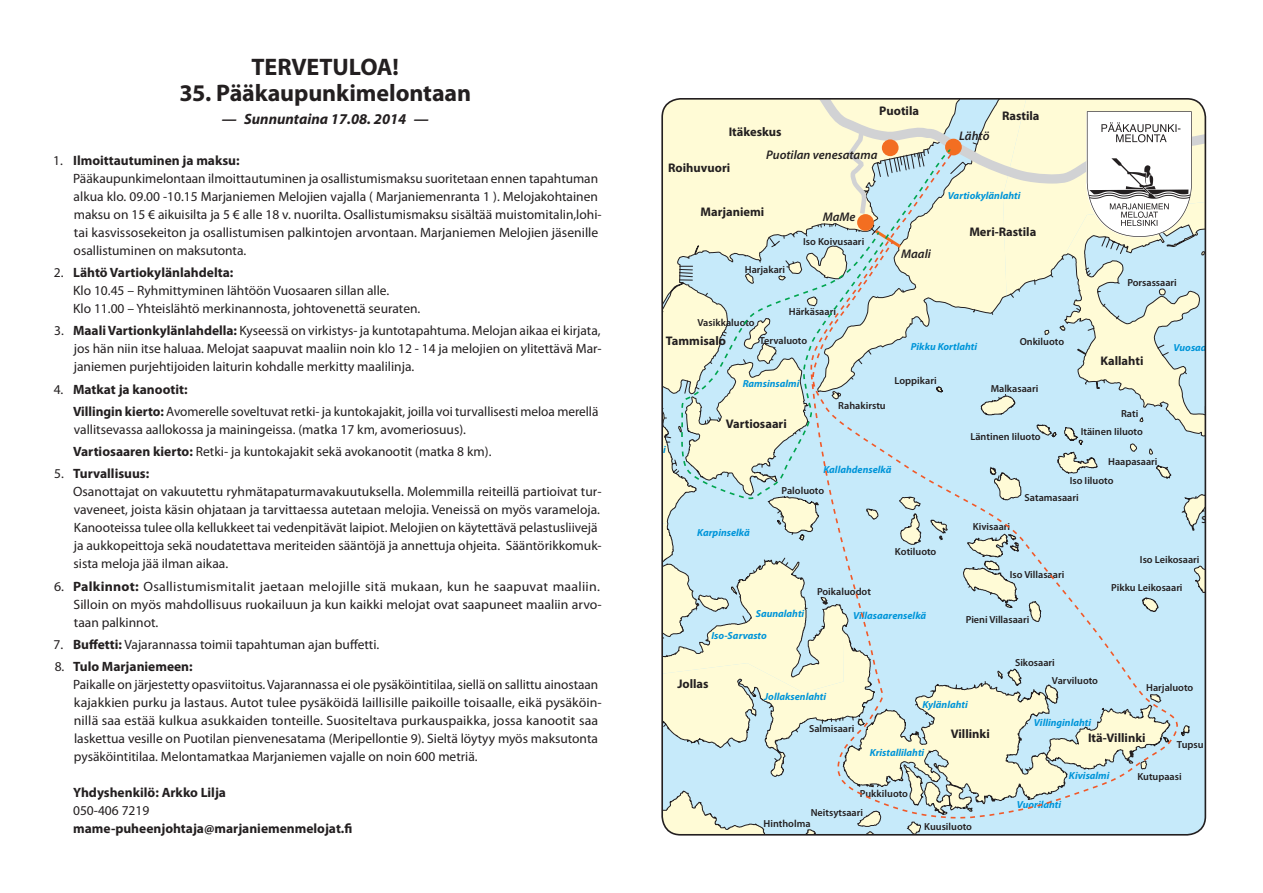
<style>
.page{position:relative;width:1263px;height:893px;background:#fff}
.page>*{position:absolute;margin:0;border:0;box-sizing:border-box;transform-origin:0 0}
.otsikko{font:700 24px "Myriad Pro";letter-spacing:-.005em;color:#231f20}
.otsikko_slogan{font:italic 700 15px "Myriad Pro";color:#231f20}
.leipis_no_smal_cap{font:13.5px/18px "Myriad Pro";color:#231f20}
.leipis_no_smal_cap-2{font:700 13.5px "Myriad Pro";color:#231f20}
.t1{font:700 12.45px "Myriad Pro";color:#231f20}
.t2{font:italic 600 12.45px "Myriad Pro";color:#231f20}
.t3{font:600 10.2px/17.4px "Myriad Pro";color:#231f20}
.t4{font:italic 700 10.2px "Myriad Pro";color:#0095d9}
.s1{font-weight:400}
.s2{font-weight:700}
</style>
<div class="page">
<svg style="left:662px;top:99px;width:543px;height:736px;background:#d5e8e4"></svg>
<img style="left:1068px;top:104px;width:139px;height:142px">
<p class="otsikko" style="left:252px;top:52px;width:149px">TERVETULOA!</p>
<p class="otsikko" style="left:179px;top:77px;width:293px">35. Pääkaupunkimelontaan</p>
<p class="otsikko_slogan" style="left:222px;top:109px;width:209px">— Sunnuntaina 17.08. 2014 —</p>
<p class="leipis_no_smal_cap-2" style="left:53px;top:151px;width:188px"><span class="s1">1.</span> Ilmoittautuminen ja maksu:</p>
<p class="leipis_no_smal_cap" style="left:73px;top:169px;width:530px">Pääkaupunkimelontaan ilmoittautuminen ja osallistumismaksu suoritetaan ennen tapahtuman alkua klo. 09.00 -10.15 Marjaniemen Melojien vajalla ( Marjaniemenranta 1 ). Melojakohtainen maksu on 15 € aikuisilta ja 5 € alle 18 v. nuorilta. Osallistumismaksu sisältää muistomitalin,lohi&shy;tai kasvissosekeiton ja osallistumisen palkintojen arvontaan. Marjaniemen Melojien jäsenille osallistuminen on maksutonta.</p>
<p class="leipis_no_smal_cap-2" style="left:54px;top:264px;width:181px"><span class="s1">2.</span> Lähtö Vartiokylänlahdelta:</p>
<p class="leipis_no_smal_cap" style="left:73px;top:281px;width:318px">Klo 10.45 – Ryhmittyminen lähtöön Vuosaaren sillan alle.</p>
<p class="leipis_no_smal_cap" style="left:73px;top:299px;width:349px">Klo 11.00 – Yhteislähtö merkinannosta, johtovenettä seuraten.</p>
<p class="leipis_no_smal_cap" style="left:74px;top:322px;width:529px;text-align:justify;text-indent:-20px">3. <span class="s2">Maali Vartionkylänlahdella:</span> Kyseessä on virkistys- ja kuntotapahtuma. Melojan aikaa ei kirjata, jos hän niin itse haluaa. Melojat saapuvat maaliin noin klo 12 - 14 ja melojien on ylitettävä Mar&shy;janiemen purjehtijoiden laiturin kohdalle merkitty maalilinja.</p>
<p class="leipis_no_smal_cap-2" style="left:54px;top:380px;width:135px"><span class="s1">4.</span> Matkat ja kanootit:</p>
<p class="leipis_no_smal_cap" style="left:73px;top:402px;width:527px"><span class="s2">Villingin kierto:</span> Avomerelle soveltuvat retki- ja kuntokajakit, joilla voi turvallisesti meloa merellä vallitsevassa aallokossa ja mainingeissa. (matka 17 km, avomeriosuus).</p>
<p class="leipis_no_smal_cap" style="left:73px;top:442px;width:420px"><span class="s2">Vartiosaaren kierto:</span> Retki- ja kuntokajakit sekä avokanootit (matka 8 km).</p>
<p class="leipis_no_smal_cap-2" style="left:54px;top:465px;width:97px"><span class="s1">5.</span> Turvallisuus:</p>
<p class="leipis_no_smal_cap" style="left:73px;top:483px;width:530px">Osanottajat on vakuutettu ryhmätapaturmavakuutuksella. Molemmilla reiteillä partioivat tur&shy;vaveneet, joista käsin ohjataan ja tarvittaessa autetaan melojia. Veneissä on myös varameloja.<br>Kanooteissa tulee olla kellukkeet tai vedenpitävät laipiot. Melojien on käytettävä pelastusliivejä ja aukkopeittoja sekä noudatettava meriteiden sääntöjä ja annettuja ohjeita. Sääntörikkomuk&shy;sista meloja jää ilman aikaa.</p>
<p class="leipis_no_smal_cap" style="left:74px;top:577px;width:530px;text-indent:-19px">6. <span class="s2">Palkinnot:</span> Osallistumismitalit jaetaan melojille sitä mukaan, kun he saapuvat maaliin.<br>Silloin on myös mahdollisuus ruokailuun ja kun kaikki melojat ovat saapuneet maaliin arvo&shy;taan palkinnot.</p>
<p class="leipis_no_smal_cap" style="left:54px;top:635px;width:327px">7. <span class="s2">Buffetti:</span> Vajarannassa toimii tapahtuman ajan buffetti.</p>
<p class="leipis_no_smal_cap-2" style="left:55px;top:658px;width:140px"><span class="s1">8.</span> Tulo Marjaniemeen:</p>
<p class="leipis_no_smal_cap" style="left:73px;top:675px;width:530px">Paikalle on järjestetty opasviitoitus. Vajarannassa ei ole pysäköintitilaa, siellä on sallittu ainostaan kajakkien purku ja lastaus. Autot tulee pysäköidä laillisille paikoille toisaalle, eikä pysäköin&shy;nillä saa estää kulkua asukkaiden tonteille. Suositeltava purkauspaikka, jossa kanootit saa laskettua vesille on Puotilan pienvenesatama (Meripellontie 9). Sieltä löytyy myös maksutonta pysäköintitilaa. Melontamatkaa Marjaniemen vajalle on noin 600 metriä.</p>
<p class="leipis_no_smal_cap-2" style="left:73px;top:784px;width:154px">Yhdyshenkilö: Arkko Lilja</p>
<p class="leipis_no_smal_cap" style="left:73px;top:801px;width:78px">050-406 7219</p>
<p class="leipis_no_smal_cap-2" style="left:73px;top:820px;width:281px">mame-puheenjohtaja@marjaniemenmelojat.fi</p>
<p class="t1" style="left:729px;top:124px;width:54px">Itäkeskus</p>
<p class="t1" style="left:879px;top:102px;width:41px">Puotila</p>
<p class="t1" style="left:668px;top:160px;width:64px">Roihuvuori</p>
<p class="t2" style="left:766px;top:147px;width:113px">Puotilan venesatama</p>
<p class="t1" style="left:701px;top:204px;width:65px">Marjaniemi</p>
<p class="t3" style="left:745px;top:261px;width:42px">Harjakari</p>
<p class="t2" style="left:823px;top:208px;width:34px">MaMe</p>
<p class="t3" style="left:803px;top:233px;width:63px">Iso Koivusaari</p>
<p class="t3" style="left:697px;top:314px;width:59px">Vasikkaluoto</p>
<p class="t3" style="left:789px;top:303px;width:49px">Härkäsaari</p>
<p class="t2" style="left:901px;top:246px;width:31px">Maali</p>
<p class="t2" style="left:959px;top:127px;width:32px">Lähtö</p>
<p class="t1" style="left:1002px;top:108px;width:39px">Rastila</p>
<p class="t4" style="left:948px;top:189px;width:74px">Vartiokylänlahti</p>
<p class="t1" style="left:969px;top:223px;width:68px">Meri-Rastila</p>
<p class="t1" style="left:666px;top:332px;width:62px">Tammisalo</p>
<p class="t3" style="left:760px;top:332px;width:49px">Tervaluoto</p>
<p class="t4" style="left:743px;top:377px;width:58px">Ramsinsalmi</p>
<p class="t4" style="left:654px;top:443px;width:13px">mi</p>
<p class="t1" style="left:726px;top:416px;width:63px">Vartiosaari</p>
<p class="t4" style="left:911px;top:340px;width:68px">Pikku Kortlahti</p>
<p class="t3" style="left:1020px;top:332px;width:46px">Onkiluoto</p>
<p class="t3" style="left:838px;top:397px;width:49px">Rahakirstu</p>
<p class="t3" style="left:894px;top:372px;width:44px">Loppikari</p>
<p class="t3" style="left:991px;top:379px;width:49px">Malkasaari</p>
<p class="t3" style="left:970px;top:427px;width:72px">Läntinen Iiluoto</p>
<p class="t4" style="left:823px;top:463px;width:69px">Kallahdenselkä</p>
<p class="t3" style="left:1127px;top:273px;width:51px">Porsassaari</p>
<p class="t1" style="left:1100px;top:352px;width:45px">Kallahti</p>
<p class="t4" style="left:1173px;top:341px;width:38px">Vuosaar</p>
<p class="t3" style="left:1121px;top:405px;width:19px">Rati</p>
<p class="t3" style="left:1081px;top:423px;width:64px">Itäinen Iiluoto</p>
<p class="t3" style="left:1108px;top:452px;width:51px">Haapasaari</p>
<p class="t4" style="left:697px;top:526px;width:54px">Karpinselkä</p>
<p class="t3" style="left:782px;top:481px;width:44px">Paloluoto</p>
<p class="t3" style="left:817px;top:583px;width:55px">Poikaluodot</p>
<p class="t3" style="left:895px;top:542px;width:43px">Kotiluoto</p>
<p class="t4" style="left:756px;top:606px;width:50px">Saunalahti</p>
<p class="t4" style="left:853px;top:609px;width:75px">Villasaarenselkä</p>
<p class="t4" style="left:711px;top:629px;width:57px">Iso-Sarvasto</p>
<p class="t3" style="left:973px;top:517px;width:39px">Kivisaari</p>
<p class="t3" style="left:1024px;top:471px;width:90px;text-indent:45px">Iso Iiluoto<br>Satamasaari</p>
<p class="t3" style="left:1010px;top:565px;width:56px">Iso Villasaari</p>
<p class="t3" style="left:1201px;top:511px;width:12px">Sa</p>
<p class="t3" style="left:1140px;top:551px;width:61px">Iso Leikosaari</p>
<p class="t3" style="left:966px;top:610px;width:65px">Pieni Villasaari</p>
<p class="t3" style="left:1111px;top:579px;width:73px">Pikku Leikosaari</p>
<p class="t1" style="left:677px;top:675px;width:33px">Jollas</p>
<p class="t4" style="left:764px;top:690px;width:63px">Jollaksenlahti</p>
<p class="t3" style="left:809px;top:720px;width:47px">Salmisaari</p>
<p class="t4" style="left:922px;top:698px;width:47px">Kylänlahti</p>
<p class="t3" style="left:1052px;top:654px;width:48px;text-indent:-37px">Sikosaari<br>Varviluoto</p>
<p class="t3" style="left:1146px;top:678px;width:49px">Harjaluoto</p>
<p class="t4" style="left:870px;top:746px;width:56px">Kristallilahti</p>
<p class="t4" style="left:1034px;top:715px;width:59px">Villinginlahti</p>
<p class="t1" style="left:951px;top:725px;width:41px">Villinki</p>
<p class="t1" style="left:1088px;top:729px;width:59px">Itä-Villinki</p>
<p class="t3" style="left:1177px;top:736px;width:28px">Tupsu</p>
<p class="t3" style="left:1137px;top:767px;width:46px">Kutupaasi</p>
<p class="t4" style="left:1069px;top:769px;width:42px">Kivisalmi</p>
<p class="t3" style="left:860px;top:785px;width:50px">Pukkiluoto</p>
<p class="t3" style="left:811px;top:804px;width:54px">Neitsytsaari</p>
<p class="t3" style="left:763px;top:814px;width:49px">Hintholma</p>
<p class="t3" style="left:924px;top:818px;width:49px">Kuusiluoto</p>
<p class="t4" style="left:1017px;top:798px;width:46px">Vuorilahti</p>
</div>
